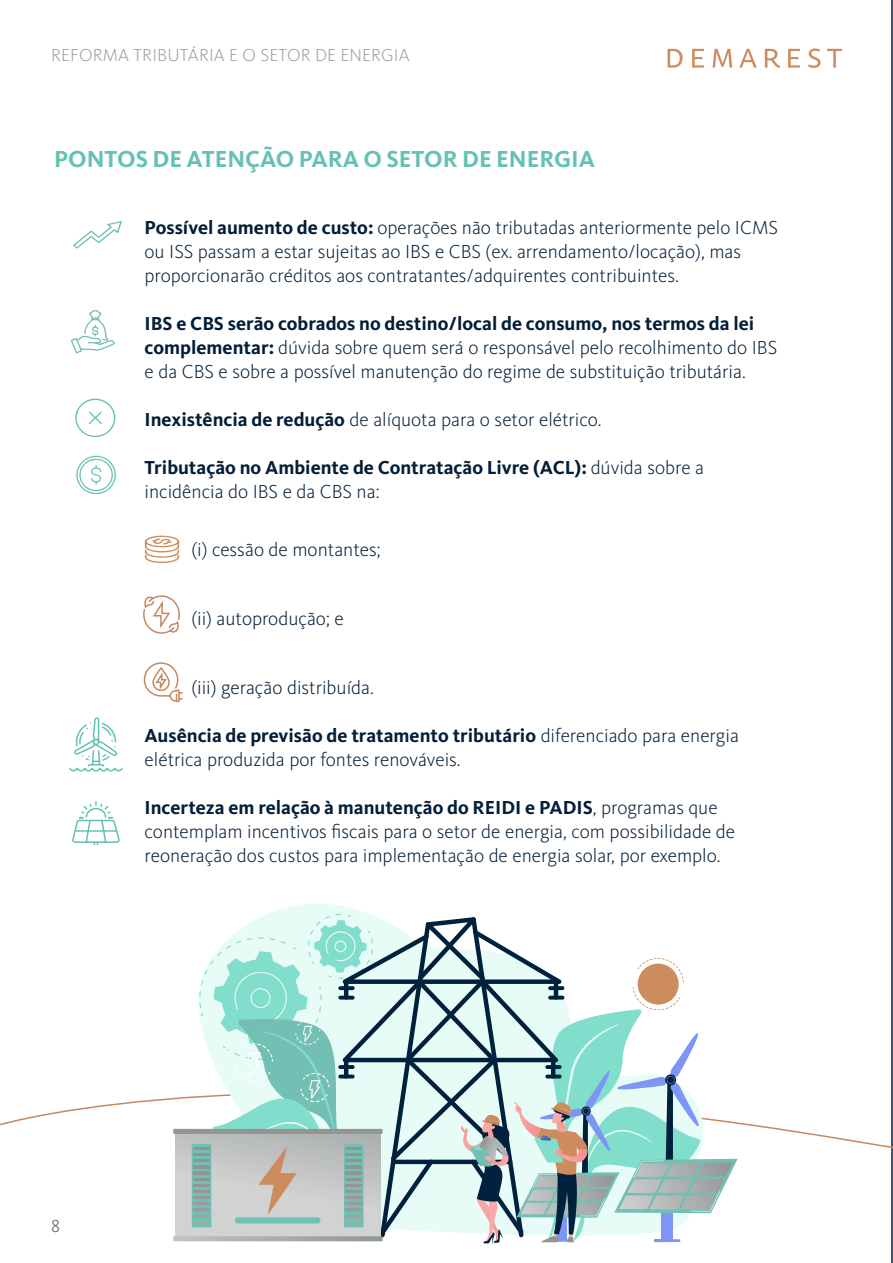
<style>
.page{position:relative;width:893px;height:1263px;background:#fff}
.page>*{position:absolute;margin:0;border:0;box-sizing:border-box;transform-origin:0 0}
.t1{font:700 24px "Kievit OT";color:#65c2b2}
.t2{font:300 19.5px/24px "Kievit OT";color:#021e39}
.t3{font:700 19.5px/24px "Kievit OT";color:#021e39}
.t4{font:300 18px "Kievit OT";letter-spacing:.01em;color:#9c9c9c}
.t5{font:300 18px "Kievit OT";color:#57585a}
.s1{font-weight:700}
.s2{font-weight:300}
</style>
<div class="page">
<svg style="left:668px;top:49px;width:174px;height:19px"></svg>
<hr style="left:891px;top:0;width:2px;height:1263px;background:#021e39">
<svg style="left:73px;top:221px;width:49px;height:27px"></svg>
<svg style="left:75px;top:399px;width:40px;height:38px"></svg>
<svg style="left:71px;top:310px;width:44px;height:43px"></svg>
<svg style="left:76px;top:456px;width:40px;height:38px"></svg>
<svg style="left:145px;top:536px;width:34px;height:27px"></svg>
<svg style="left:143px;top:595px;width:37px;height:39px"></svg>
<svg style="left:72px;top:801px;width:48px;height:44px"></svg>
<svg style="left:69px;top:717px;width:54px;height:55px"></svg>
<svg style="left:0;top:1043px;width:893px;height:199px"></svg>
<svg style="left:143px;top:662px;width:40px;height:41px"></svg>
<svg style="left:145px;top:904px;width:223px;height:338px"></svg>
<svg style="left:173px;top:914px;width:564px;height:329px"></svg>
<p class="t4" style="left:51px;top:45px;width:360px">REFORMA TRIBUTÁRIA E O SETOR DE ENERGIA</p>
<p class="t1" style="left:54px;top:145px;width:543px">PONTOS DE ATENÇÃO PARA O SETOR DE ENERGIA</p>
<p class="t2" style="left:145px;top:216px;width:635px"><span class="s1">Possível aumento de custo:</span> operações não tributadas anteriormente pelo ICMS ou ISS passam a estar sujeitas ao IBS e CBS (ex. arrendamento/locação), mas proporcionarão créditos aos contratantes/adquirentes contribuintes.</p>
<p class="t2" style="left:145px;top:312px;width:634px"><span class="s1">IBS e CBS serão cobrados no destino/local de consumo, nos termos da lei complementar:</span> dúvida sobre quem será o responsável pelo recolhimento do IBS e da CBS e sobre a possível manutenção do regime de substituição tributária.</p>
<p class="t2" style="left:145px;top:408px;width:458px"><span class="s1">Inexistência de redução</span> de alíquota para o setor elétrico.</p>
<p class="t3" style="left:145px;top:455px;width:561px">Tributação no Ambiente de Contratação Livre (ACL): <span class="s2">dúvida sobre a incidência do IBS e da CBS na:</span></p>
<p class="t2" style="left:191px;top:538px;width:191px">(i) cessão de montantes;</p>
<p class="t2" style="left:191px;top:607px;width:154px">(ii) autoprodução; e</p>
<p class="t2" style="left:191px;top:676px;width:184px">(iii) geração distribuída.</p>
<p class="t2" style="left:145px;top:724px;width:596px"><span class="s1">Ausência de previsão de tratamento tributário</span> diferenciado para energia elétrica produzida por fontes renováveis.</p>
<p class="t2" style="left:145px;top:796px;width:592px"><span class="s1">Incerteza em relação à manutenção do REIDI e PADIS</span>, programas que contemplam incentivos fiscais para o setor de energia, com possibilidade de reoneração dos custos para implementação de energia solar, por exemplo.</p>
<p class="t5" style="left:51px;top:1216px;width:11px">8</p>
</div>
